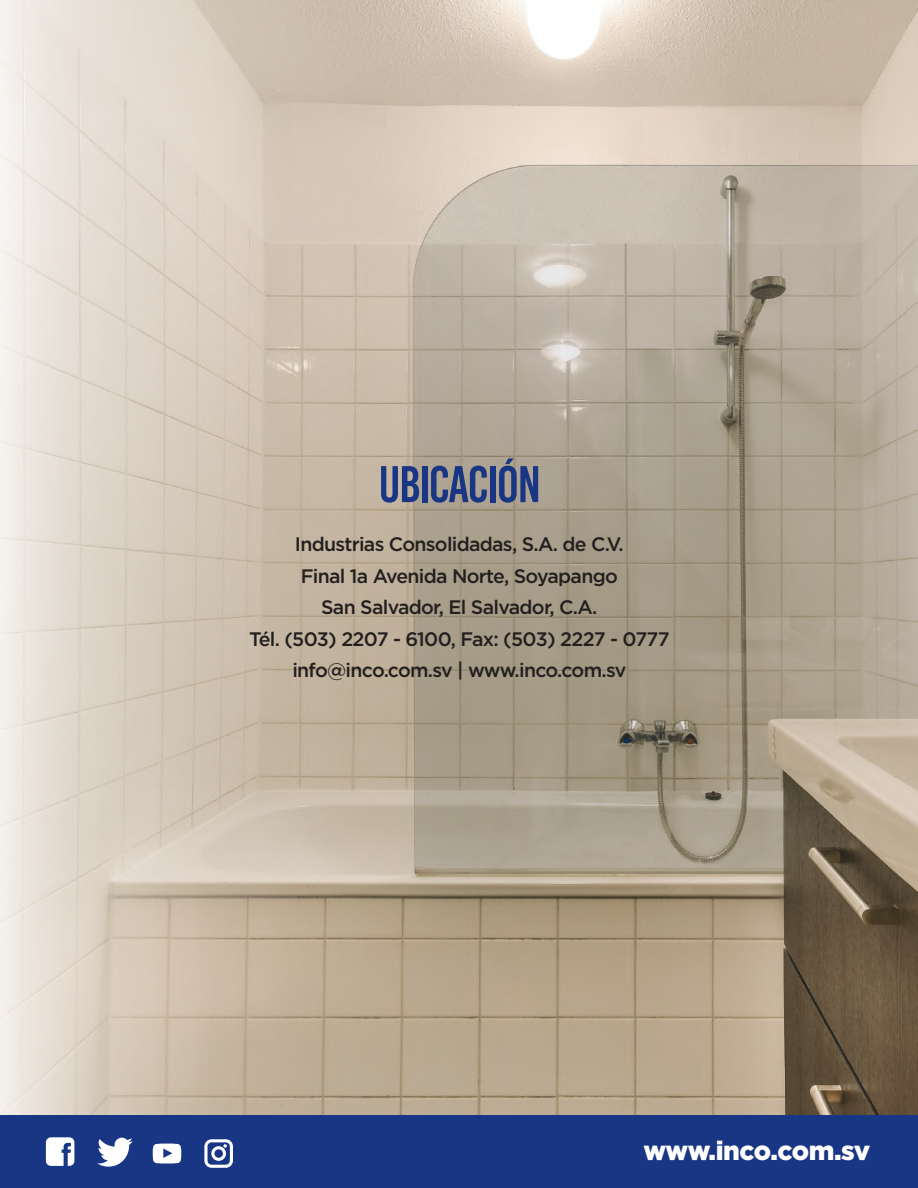
<style>
.page{position:relative;width:918px;height:1188px;background:#fff}
.page>*{position:absolute;margin:0;border:0;box-sizing:border-box;transform-origin:0 0}
.t1{font:51.45px "Bebas Kai";letter-spacing:-.03em;color:#183683}
.t2{font:900 26.55px "Gotham";letter-spacing:-.025em;color:#fff}
.t3{font:500 19.5px/31.5px "Gotham";letter-spacing:-.035em;color:#241f1f;text-align:center}
</style>
<div class="page">
<img style="left:0;top:0;width:918px;height:1115px">
<div style="left:0;top:1115px;width:918px;height:73px;background:#183683"></div>
<svg style="left:97px;top:1138px;width:36px;height:29px"></svg>
<svg style="left:153px;top:1144px;width:28px;height:19px"></svg>
<svg style="left:204px;top:1139px;width:29px;height:29px"></svg>
<svg style="left:46px;top:1137px;width:28px;height:29px"></svg>
<h1 class="t1" style="left:378px;top:457px;width:164px">UBICACIÓN</h1>
<p class="t3" style="left:249px;top:528px;width:422px">Industrias Consolidadas, S.A. de C.V.<br>Final 1a Avenida Norte, Soyapango<br>San Salvador, El Salvador, C.A.<br>Tél. (503) 2207 - 6100, Fax: (503) 2227 - 0777 info@inco.com.sv | www.inco.com.sv</p>
<h2 class="t2" style="left:643px;top:1135px;width:228px">www.inco.com.sv</h2>
</div>
